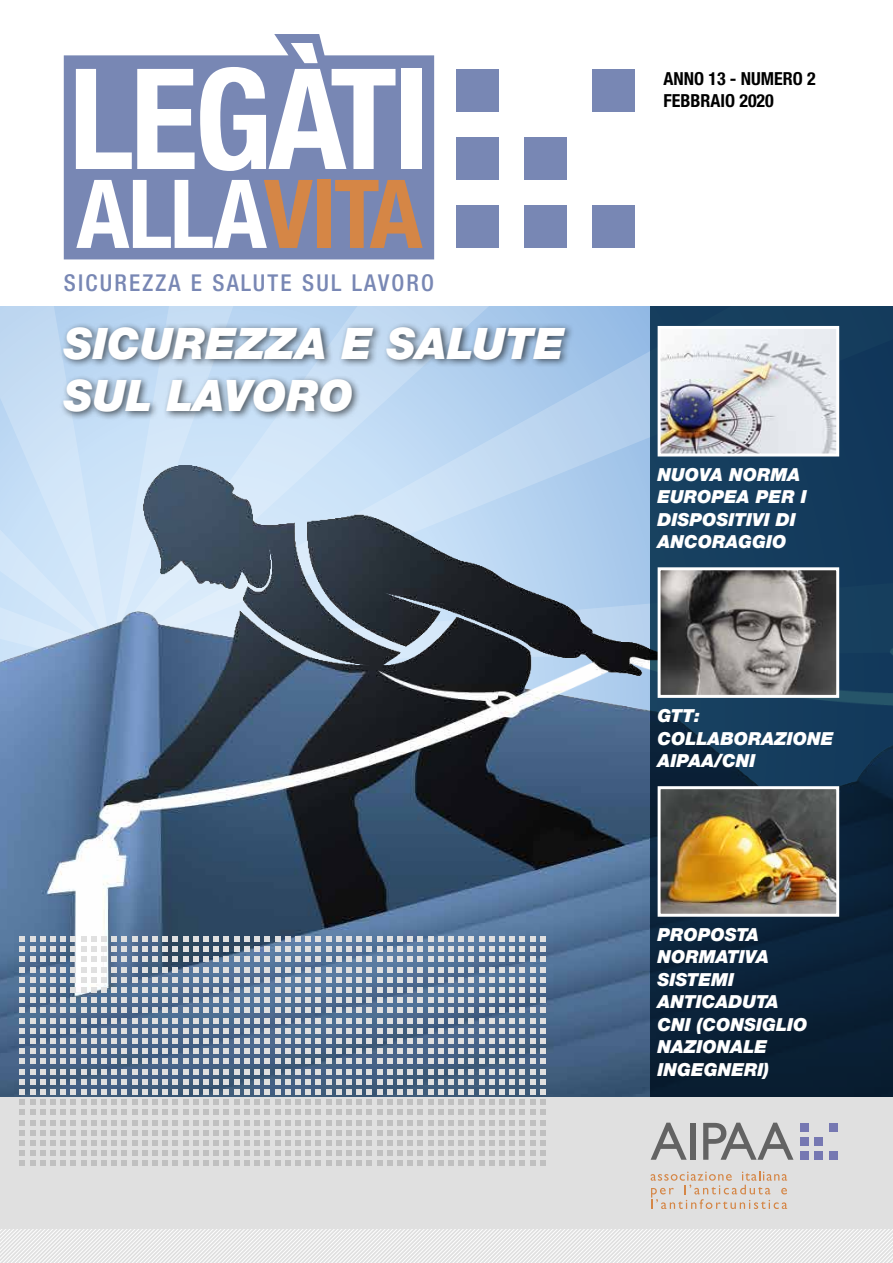
<style>
.page{position:relative;width:893px;height:1263px;background:#fff}
.page>*{position:absolute;margin:0;border:0;box-sizing:border-box;transform-origin:0 0}
.t1{font:italic 900 43.5px/52.2px "Helvetica Neue LTW1 G";color:#fff}
.t2{font:500 condensed 23.25px "Helvetica Neue LTW1 G";letter-spacing:.095em;color:#7887b4}
.t3{font:italic 900 18px/22.5px "Helvetica Neue LTW1 G";color:#fff}
.t4{font:700 condensed 18px/21.6px "Helvetica Neue LTW1 G";color:#000}
</style>
<div class="page">
<svg style="left:0;top:306px;width:651px;height:160px;background:#bcd6f1"></svg>
<img style="left:0;top:466px;width:651px;height:631px">
<svg style="left:651px;top:306px;width:242px;height:791px;background:#102f4b"></svg>
<div style="left:0;top:1097px;width:893px;height:132px;background:#e0e0e0"></div>
<svg style="left:0;top:1229px;width:893px;height:34px"></svg>
<svg style="left:651px;top:1171px;width:136px;height:38px"></svg>
<div style="left:829px;top:1123px;width:9px;height:9px;background:#7678b2"></div>
<div style="left:829px;top:1151px;width:9px;height:9px;background:#7678b2"></div>
<div style="left:814px;top:1137px;width:9px;height:9px;background:#7678b2"></div>
<div style="left:814px;top:1151px;width:9px;height:9px;background:#7678b2"></div>
<div style="left:800px;top:1123px;width:9px;height:8px;background:#7678b2"></div>
<div style="left:800px;top:1151px;width:9px;height:9px;background:#7678b2"></div>
<div style="left:800px;top:1137px;width:9px;height:9px;background:#7678b2"></div>
<svg style="left:651px;top:1123px;width:36px;height:37px"></svg>
<div style="left:691px;top:1123px;width:5px;height:37px;background:#636363"></div>
<svg style="left:703px;top:1123px;width:90px;height:37px"></svg>
<svg style="left:306px;top:1151px;width:45px;height:15px"></svg>
<svg style="left:306px;top:936px;width:45px;height:56px;background:#8ba0b7"></svg>
<svg style="left:306px;top:1100px;width:45px;height:45px"></svg>
<svg style="left:306px;top:998px;width:45px;height:45px;background:#8496ad"></svg>
<svg style="left:306px;top:1049px;width:45px;height:45px;background:#7e90a4"></svg>
<svg style="left:20px;top:1151px;width:229px;height:15px"></svg>
<svg style="left:20px;top:936px;width:229px;height:56px;background:#91a1b3"></svg>
<svg style="left:20px;top:1100px;width:229px;height:45px"></svg>
<svg style="left:20px;top:998px;width:229px;height:45px;background:#8194ab"></svg>
<svg style="left:20px;top:1049px;width:229px;height:45px;background:#7c8ea4"></svg>
<svg style="left:255px;top:1151px;width:45px;height:15px"></svg>
<svg style="left:255px;top:936px;width:45px;height:56px;background:#899db4"></svg>
<svg style="left:255px;top:1100px;width:45px;height:45px"></svg>
<svg style="left:255px;top:998px;width:45px;height:45px;background:#8497ad"></svg>
<svg style="left:255px;top:1049px;width:45px;height:45px;background:#7e8fa4"></svg>
<svg style="left:357px;top:1151px;width:45px;height:15px"></svg>
<svg style="left:357px;top:936px;width:45px;height:56px;background:#8a9eb5"></svg>
<svg style="left:357px;top:1100px;width:45px;height:45px"></svg>
<svg style="left:357px;top:998px;width:45px;height:45px;background:#8396ac"></svg>
<svg style="left:357px;top:1049px;width:45px;height:45px;background:#7f90a5"></svg>
<svg style="left:408px;top:1151px;width:137px;height:15px"></svg>
<svg style="left:408px;top:936px;width:137px;height:56px;background:#879bb2"></svg>
<svg style="left:408px;top:1100px;width:137px;height:45px"></svg>
<svg style="left:408px;top:998px;width:137px;height:45px;background:#8092a9"></svg>
<svg style="left:408px;top:1049px;width:137px;height:45px;background:#7b8da2"></svg>
<svg style="left:64px;top:34px;width:370px;height:225px;fill:#7887b4"></svg>
<svg style="left:76px;top:180px;width:237px;height:68px"></svg>
<div style="left:317px;top:180px;width:14px;height:68px;background:#d58646"></div>
<svg style="left:335px;top:180px;width:88px;height:68px;background:#a8867a"></svg>
<div style="left:402px;top:69px;width:20px;height:100px;background:#fff"></div>
<svg style="left:76px;top:43px;width:319px;height:128px"></svg>
<div style="left:456px;top:69px;width:43px;height:43px;background:#7887b4"></div>
<div style="left:456px;top:137px;width:43px;height:43px;background:#7887b4"></div>
<div style="left:456px;top:205px;width:43px;height:43px;background:#7887b4"></div>
<div style="left:524px;top:137px;width:43px;height:43px;background:#7887b4"></div>
<div style="left:592px;top:205px;width:42px;height:43px;background:#7887b4"></div>
<div style="left:524px;top:205px;width:43px;height:43px;background:#7887b4"></div>
<div style="left:592px;top:69px;width:42px;height:43px;background:#7887b4"></div>
<div style="left:60px;top:322px;width:515px;height:99px;background:#000;opacity:.6"></div>
<img style="left:662px;top:330px;width:173px;height:122px">
<div style="left:658px;top:326px;width:181px;height:130px;border:3px solid #fff"></div>
<img style="left:662px;top:571px;width:173px;height:123px">
<div style="left:658px;top:567px;width:181px;height:131px;border:3px solid #fff"></div>
<img style="left:662px;top:790px;width:173px;height:123px">
<div style="left:658px;top:786px;width:181px;height:131px;border:3px solid #fff"></div>
<p class="t2" style="left:64px;top:269px;width:372px">SICUREZZA E SALUTE SUL LAVORO</p>
<h1 class="t1" style="left:64px;top:318px;width:502px">SICUREZZA E SALUTE<br>SUL LAVORO</h1>
<p class="t4" style="left:663px;top:68px;width:154px">ANNO 13 - NUMERO 2<br>FEBBRAIO 2020</p>
<p class="t3" style="left:658px;top:463px;width:151px">NUOVA NORMA<br>EUROPEA PER I<br>DISPOSITIVI DI<br>ANCORAGGIO</p>
<p class="t3" style="left:658px;top:705px;width:177px">GTT:<br>COLLABORAZIONE<br>AIPAA/CNI</p>
<p class="t3" style="left:658px;top:923px;width:151px">PROPOSTA<br>NORMATIVA<br>SISTEMI<br>ANTICADUTA<br>CNI (CONSIGLIO<br>NAZIONALE<br>INGEGNERI)</p>
</div>
